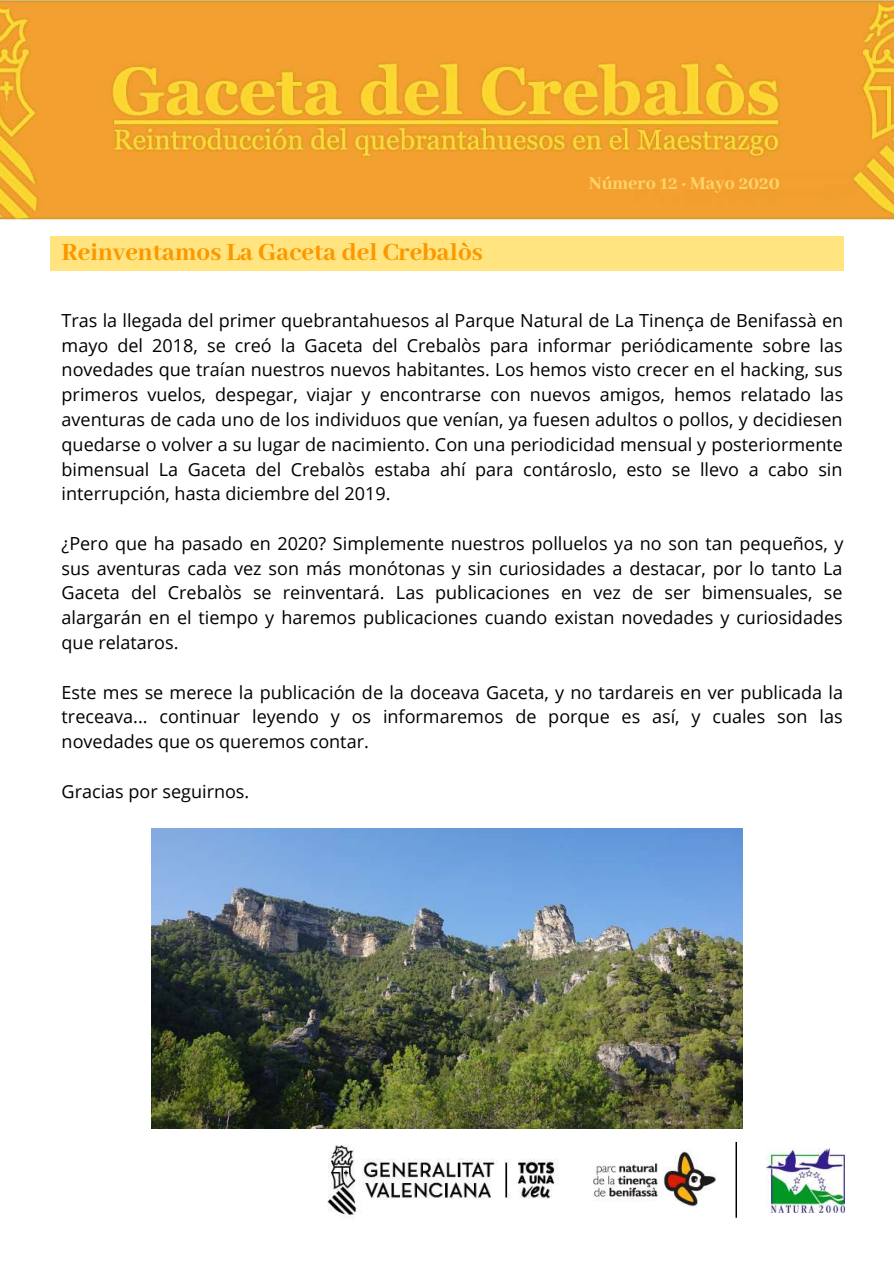
<style>
.page{position:relative;width:894px;height:1264px;background:#fff}
.page>*{position:absolute;margin:0;border:0;box-sizing:border-box;transform-origin:0 0}
.t1{font:800 27px "Abhaya Libre";color:#fc9700}
.t2{font:800 19.8px "Abhaya Libre";color:#ffd56a}
.t3{font:18px/24.8px "Open Sans";color:#000;text-align:justify}
</style>
<div class="page">
<img style="left:0;top:0;width:893px;height:220px">
<img style="left:766px;top:1148px;width:78px;height:64px">
<img style="left:593px;top:1149px;width:123px;height:58px">
<img style="left:327px;top:1145px;width:232px;height:74px">
<svg style="left:735px;top:1142px;width:1px;height:75px"></svg>
<div style="left:51px;top:236px;width:792px;height:34px;background:#ffe480"></div>
<img style="left:152px;top:828px;width:590px;height:300px">
<h1 class="t1" style="left:62px;top:238px;width:423px">Reinventamos La Gaceta del Crebalòs</h1>
<p class="t2" style="left:588px;top:173px;width:192px">Número 12 · Mayo 2020</p>
<p class="t3" style="left:62px;top:307px;width:783px">Tras la llegada del primer quebrantahuesos al Parque Natural de La Tinença de Benifassà en mayo del 2018, se creó la Gaceta del Crebalòs para informar periódicamente sobre las novedades que traían nuestros nuevos habitantes. Los hemos visto crecer en el hacking, sus primeros vuelos, despegar, viajar y encontrarse con nuevos amigos, hemos relatado las aventuras de cada uno de los individuos que venían, ya fuesen adultos o pollos, y decidiesen quedarse o volver a su lugar de nacimiento. Con una periodicidad mensual y posteriormente bimensual La Gaceta del Crebalòs estaba ahí para contároslo, esto se llevo a cabo sin interrupción, hasta diciembre del 2019.</p>
<p class="t3" style="left:62px;top:530px;width:783px">¿Pero que ha pasado en 2020? Simplemente nuestros polluelos ya no son tan pequeños, y sus aventuras cada vez son más monótonas y sin curiosidades a destacar, por lo tanto La Gaceta del Crebalòs se reinventará. Las publicaciones en vez de ser bimensuales, se alargarán en el tiempo y haremos publicaciones cuando existan novedades y curiosidades que relataros.</p>
<p class="t3" style="left:62px;top:679px;width:782px">Este mes se merece la publicación de la doceava Gaceta, y no tardareis en ver publicada la treceava... continuar leyendo y os informaremos de porque es así, y cuales son las novedades que os queremos contar.</p>
<p class="t3" style="left:62px;top:778px;width:189px">Gracias por seguirnos.</p>
</div>
